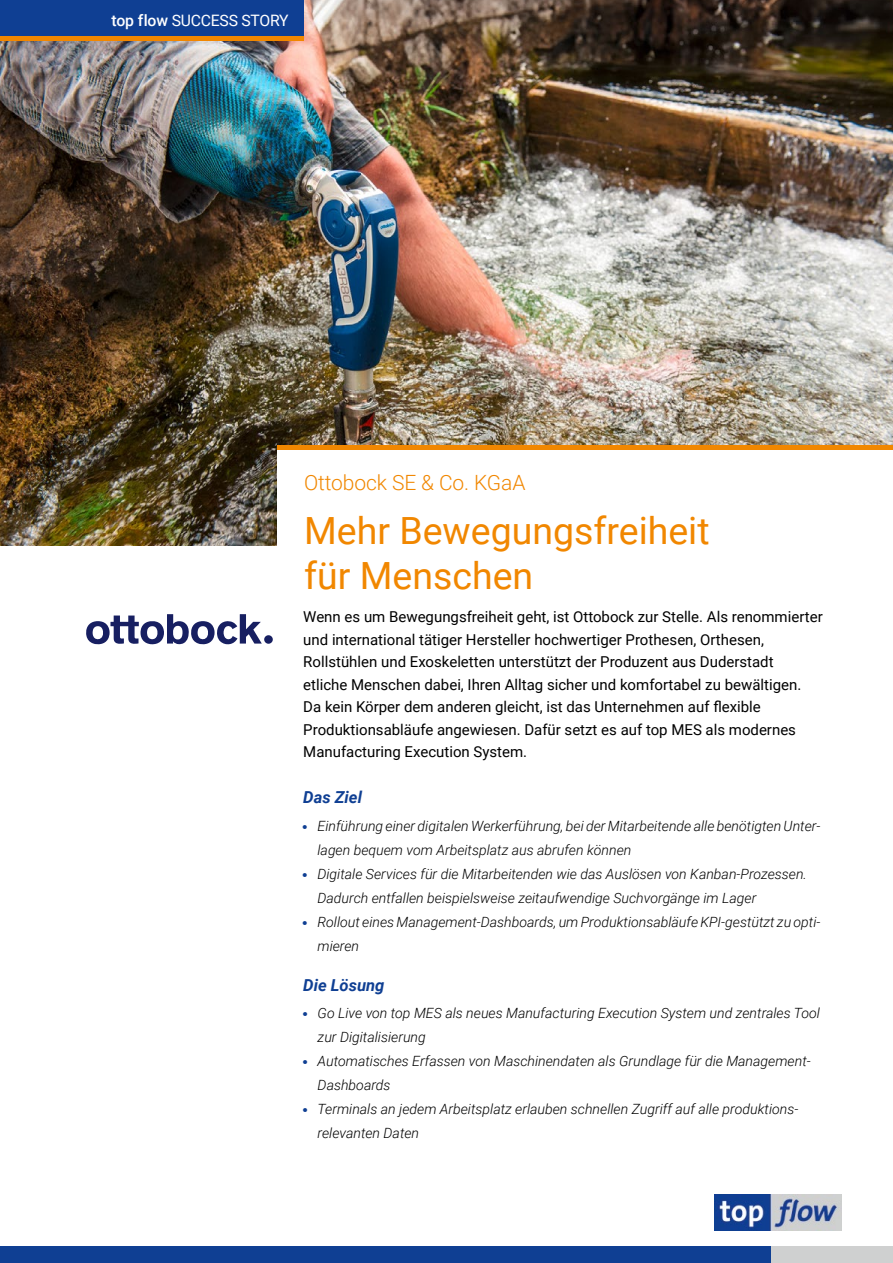
<style>
.page{position:relative;width:893px;height:1263px;background:#fff}
.page>*{position:absolute;margin:0;border:0;box-sizing:border-box;transform-origin:0 0}
.t1{font:37.5px/45px "Roboto";color:#f18700}
.t2{font:300 21px "Roboto";letter-spacing:-.005em;color:#f18700}
.t3{font:italic 700 16.5px "Roboto";color:#0f3f93}
.t4{font:15.75px "Roboto";letter-spacing:-.015em;color:#fff}
.t5{font:15px/22.5px "Roboto";color:#000}
.t6{font:italic 300 14.1px/24px "Roboto";color:#000}
.s1{font-weight:500}
.s2{font-family:"Trebuchet MS";font-weight:400;font-style:normal;color:#0f3f93}
</style>
<div class="page">
<div style="left:0;top:1246px;width:771px;height:17px;background:#0f3f93"></div>
<div style="left:771px;top:1246px;width:122px;height:17px;background:#cfd0d0"></div>
<img style="left:715px;top:1194px;width:127px;height:36px">
<img style="left:0;top:0;width:893px;height:545px">
<div style="left:0;top:0;width:304px;height:40px;background:#0f3f93"></div>
<hr style="left:0;top:36px;width:304px;height:4px;background:#f18700">
<div style="left:264px;top:635px;width:9px;height:9px;background:#171f61;border-radius:50%"></div>
<svg style="left:86px;top:614px;width:176px;height:30px"></svg>
<div style="left:277px;top:445px;width:616px;height:296px;background:#fff"></div>
<div style="left:277px;top:445px;width:616px;height:5px;background:#f18700"></div>
<p class="t4" style="left:111px;top:9px;width:179px"><span class="s1">top flow</span> SUCCESS STORY</p>
<h2 class="t2" style="left:304px;top:468px;width:223px">Ottobock SE &amp; Co. KGaA</h2>
<h1 class="t1" style="left:304px;top:507px;width:407px">Mehr Bewegungsfreiheit für Menschen</h1>
<p class="t5" style="left:303px;top:605px;width:521px">Wenn es um Bewegungsfreiheit geht, ist Ottobock zur Stelle. Als renommierter und international tätiger Hersteller hochwertiger Prothesen, Orthesen, Rollstühlen und Exoskeletten unterstützt der Produzent aus Duderstadt<br>etliche Menschen dabei, Ihren Alltag sicher und komfortabel zu bewältigen.<br>Da kein Körper dem anderen gleicht, ist das Unternehmen auf flexible Produktionsabläufe angewiesen. Dafür setzt es auf top MES als modernes Manufacturing Execution System.</p>
<p class="t3" style="left:303px;top:786px;width:60px">Das Ziel</p>
<p class="t6" style="left:317px;top:813px;width:505px;text-indent:-16px"><span class="s2">•</span> Einführung einer digitalen Werkerführung, bei der Mitarbeitende alle benötigten Unter&shy;lagen bequem vom Arbeitsplatz aus abrufen können</p>
<p class="t6" style="left:317px;top:861px;width:491px;text-indent:-16px"><span class="s2">•</span> Digitale Services für die Mitarbeitenden wie das Auslösen von Kanban-Prozessen.<br>Dadurch entfallen beispielsweise zeitaufwendige Suchvorgänge im Lager</p>
<p class="t6" style="left:317px;top:909px;width:505px;text-indent:-16px"><span class="s2">•</span> Rollout eines Management-Dashboards, um Produktionsabläufe KPI-gestützt zu opti&shy;mieren</p>
<p class="t3" style="left:303px;top:973px;width:83px">Die Lösung</p>
<p class="t6" style="left:318px;top:1001px;width:504px;text-indent:-16px"><span class="s2">•</span> Go Live von top MES als neues Manufacturing Execution System und zentrales Tool zur Digitalisierung</p>
<p class="t6" style="left:318px;top:1049px;width:495px;text-indent:-16px"><span class="s2">•</span> Automatisches Erfassen von Maschinendaten als Grundlage für die Management-<br>Dashboards</p>
<p class="t6" style="left:318px;top:1097px;width:482px;text-indent:-16px"><span class="s2">•</span> Terminals an jedem Arbeitsplatz erlauben schnellen Zugriff auf alle produktions&shy;relevanten Daten</p>
</div>
